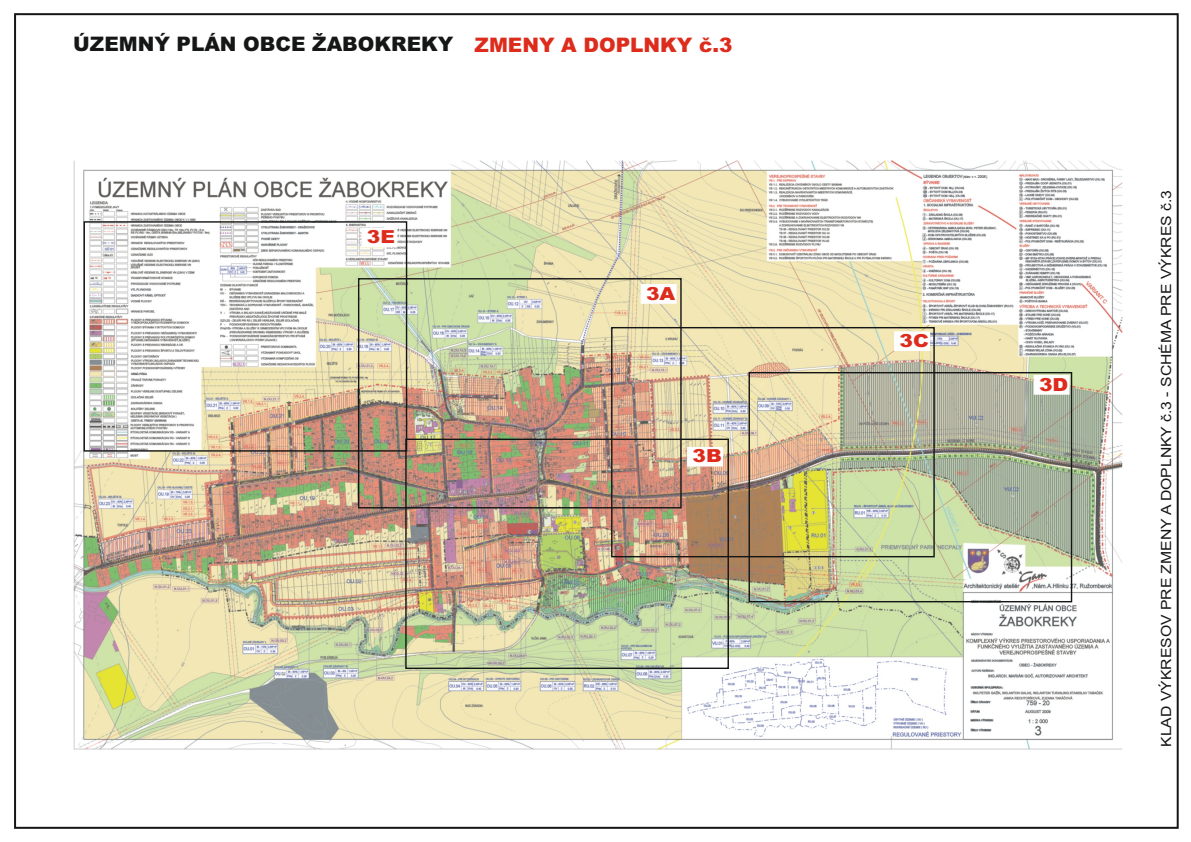
<style>
.page{position:relative;width:1191px;height:842px;background:#fff}
.page>*{position:absolute;margin:0;border:0;box-sizing:border-box;transform-origin:0 0}
.t1{font:900 20px "Arial";color:#151616}
.t2{font:900 20px "Arial";color:#dd2b1c}
.t3{font:900 18px "Arial";color:#dd2b1c;scale:1.12 1}
.t4{font:14px "Arial";color:#151616;scale:1.12 1}
.t5{font:4px "Arial Narrow";color:#151616;scale:1.12 1}
</style>
<div class="page">
<img style="left:73px;top:160px;width:1049px;height:590px">
<div style="left:84px;top:221px;width:323px;height:231px;border:1px solid #151616"></div>
<div style="left:358px;top:278px;width:323px;height:230px;border:1px solid #151616"></div>
<div style="left:405px;top:439px;width:324px;height:230px;border:1px solid #151616"></div>
<svg style="left:641px;top:284px;width:35px;height:19px"></svg>
<svg style="left:687px;top:447px;width:36px;height:19px"></svg>
<svg style="left:362px;top:228px;width:35px;height:19px"></svg>
<div style="left:748px;top:372px;width:324px;height:230px;border:1px solid #151616"></div>
<svg style="left:1034px;top:375px;width:35px;height:19px"></svg>
<div style="left:611px;top:327px;width:323px;height:230px;border:1px solid #151616"></div>
<svg style="left:894px;top:332px;width:35px;height:19px"></svg>
<h1 class="t1" style="left:73px;top:37px;width:382px">ÚZEMNÝ PLÁN OBCE ŽABOKREKY</h1>
<h1 class="t2" style="left:474px;top:38px;width:259px">ZMENY A DOPLNKY č.3</h1>
<p class="t3" style="left:367px;top:230px;width:27px">3E</p>
<p class="t3" style="left:646px;top:287px;width:28px">3A</p>
<p class="t3" style="left:692px;top:449px;width:28px">3B</p>
<p class="t5" style="left:962px;top:175px;width:23px">(stav v r. 2008)</p>
<p class="t3" style="left:899px;top:334px;width:28px">3C</p>
<p class="t3" style="left:1039px;top:378px;width:28px">3D</p>
<p class="t4" style="left:1161px;top:747px;width:499px;rotate:-90deg">KLAD VÝKRESOV PRE ZMENY A DOPLNKY č.3 - SCHÉMA PRE VÝKRES č.3</p>
</div>
